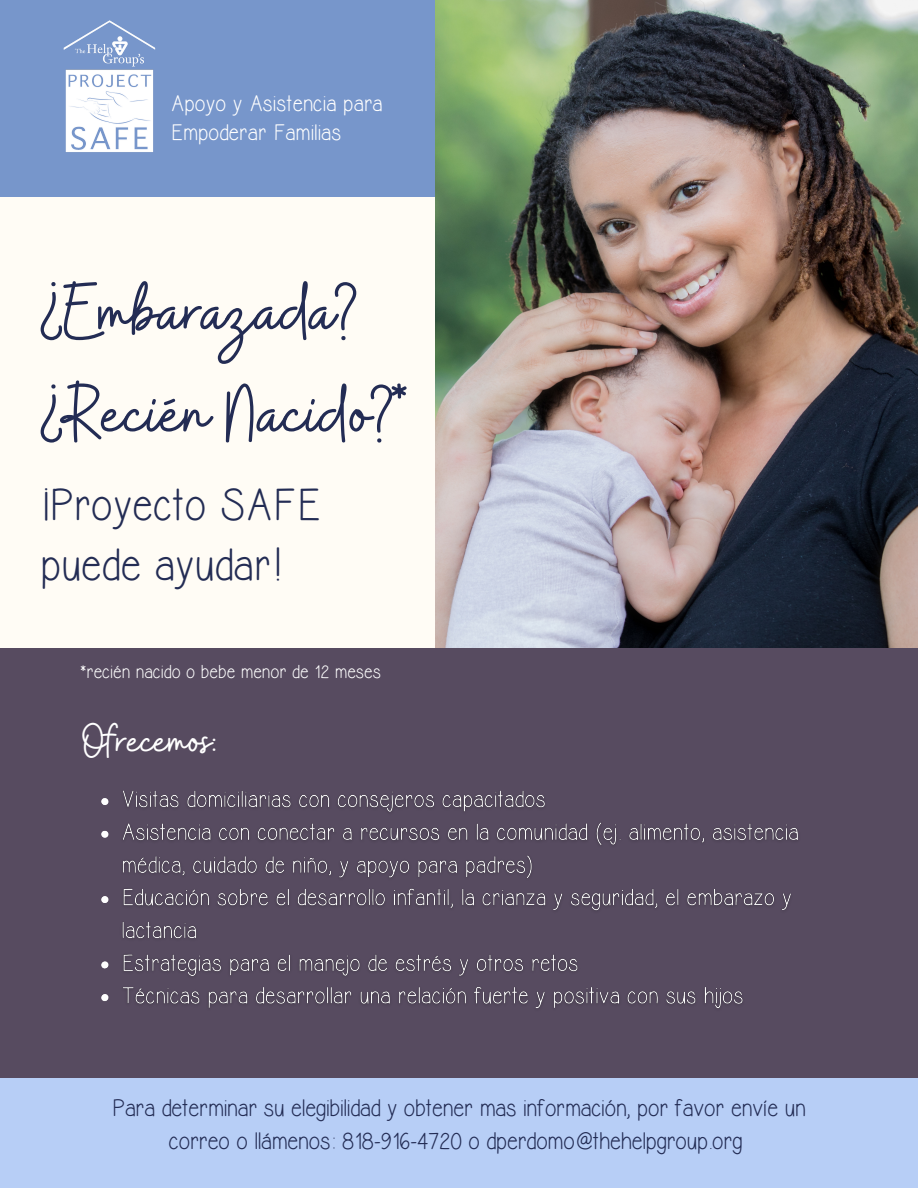
<style>
.page{position:relative;width:918px;height:1188px;background:#fff}
.page>*{position:absolute;margin:0;border:0;box-sizing:border-box;transform-origin:0 0}
.t1{font:82.05px/102.3px "Buffalo";color:#232c54}
.t2{font:49.05px "Buffalo";color:#fff}
.t3{font:45px/59.7px "Alexis Marie";letter-spacing:.04em;color:#232c54}
.t4{font:24px/32.7px "Alexis Marie";letter-spacing:.025em;color:#232c54;text-align:center}
.t5{font:22.5px/29.2px "Alexis Marie";letter-spacing:.04em;color:#fff}
.t6{font:18.75px "Alexis Marie";letter-spacing:.04em;color:#fff}
</style>
<div class="page">
<div style="left:0;top:6px;width:911px;height:1182px;background:#fffcf5"></div>
<div style="left:0;top:0;width:437px;height:197px;background:#7796cb"></div>
<img style="left:63px;top:20px;width:93px;height:132px">
<img style="left:436px;top:0;width:482px;height:649px">
<div style="left:0;top:649px;width:918px;height:429px;background:#574b60"></div>
<img style="left:101px;top:790px;width:697px;height:218px">
<div style="left:0;top:1078px;width:918px;height:110px;background:#b7cef6"></div>
<p class="t5" style="left:171px;top:90px;width:213px">Apoyo y Asistencia para<br>Empoderar Familias</p>
<h1 class="t1" style="left:41px;top:264px;width:368px">¿Embarazada? ¿Recién Nacido?*</h1>
<h3 class="t3" style="left:41px;top:477px;width:281px">¡Proyecto SAFE puede ayudar!</h3>
<p class="t6" style="left:80px;top:662px;width:302px">*recién nacido o bebe menor de 12 meses</p>
<h2 class="t2" style="left:83px;top:709px;width:136px">Ofrecemos:</h2>
<p class="t4" style="left:113px;top:1093px;width:694px">Para determinar su elegibilidad y obtener mas información, por favor envíe un correo o llámenos: 818-916-4720 o dperdomo@thehelpgroup.org</p>
</div>
